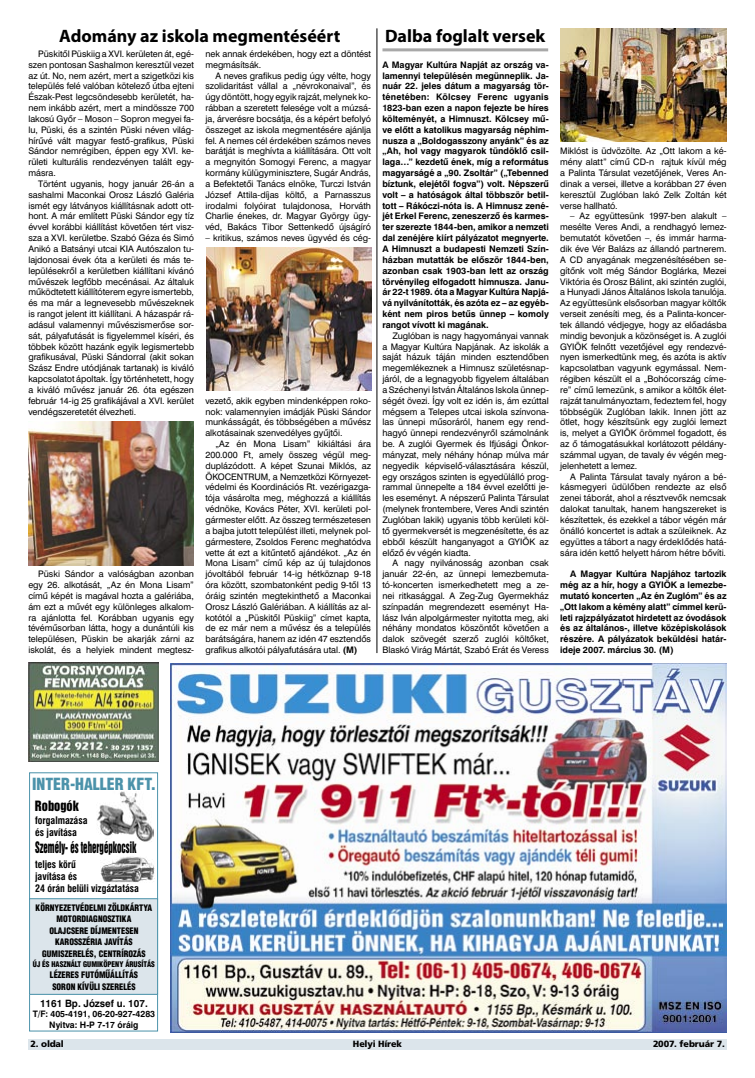
<style>
.page{position:relative;width:755px;height:1078px;background:#fff}
.page>*{position:absolute;margin:0;border:0;box-sizing:border-box;transform-origin:0 0}
._18pk{font:700 18px "Myriad Pro";color:#000}
.t1{font:900 16.3px "Switzerland Cond";color:#4b92aa}
.t2{font:14.5px "H Swiss 921";color:#000;scale:.62 1}
.t3{font:13px "H Swiss 921";color:#000}
.t4{font:700 10.1px/12.1px "H Swiss 721 Condensed";color:#000}
.t5{font:700 10.1px "H Swiss 721";color:#000}
.Body_Text{font:9px/10.8px "Swiss 721 PFL";color:#000;text-align:justify}
.liid-1has{font:700 9px/10.8px "Swiss 721 PFL";color:#000;text-align:justify}
.Body_Text-2{font:700 9px/10.8px "Swiss 721 PFL";letter-spacing:-.005em;color:#000;text-align:justify}
.Body_Text-3{font:9px "Frutiger Blk PFL";color:#000}
.t6{font:700 8.9px/10.9px "H Swiss 721";color:#000;text-align:center}
.t7{font:900 8.7px/11.4px "Switzerland Cond";color:#000;text-align:center}
.t8{font:900 7.6px "Switzerland Cond";color:#000}
.s1{font-weight:700}
</style>
<div class="page">
<div style="left:28px;top:1038px;width:698px;height:11px;background:#dce5eb"></div>
<img style="left:170px;top:663px;width:556px;height:369px">
<div style="left:29px;top:772px;width:129px;height:259px;border:1px solid #4b92aa"></div>
<img style="left:100px;top:856px;width:54px;height:26px">
<img style="left:97px;top:791px;width:56px;height:51px">
<div style="left:30px;top:898px;width:127px;height:96px;background:#dce5eb"></div>
<div style="left:29px;top:898px;width:129px;height:96px;border:1px solid #4b92aa"></div>
<img style="left:28px;top:662px;width:131px;height:99px">
<img style="left:560px;top:28px;width:166px;height:113px">
<hr style="left:382px;top:48px;width:165px;height:3px;background:#a8a8a8">
<img style="left:207px;top:248px;width:164px;height:142px">
<img style="left:28px;top:422px;width:165px;height:143px">
<hr style="left:376px;top:28px;width:1px;height:625px;background:#000">
<p class="_18pk" style="left:59px;top:26px;width:282px">Adomány az iskola megmentéséért</p>
<p class="Body_Text" style="left:28px;top:48px;width:167px;text-indent:10px">Püskitől Püskiig a XVI. kerületen át, egé&shy;szen pontosan Sashalmon keresztül vezet az út. No, nem azért, mert a szigetközi kis település felé valóban kötelező útba ejteni Észak-Pest legcsöndesebb kerületét, ha&shy;nem inkább azért, mert a mindössze 700 lakosú Győr – Moson – Sopron megyei fa&shy;lu, Püski, és a szintén Püski néven világ&shy;hírűvé vált magyar festő-grafikus, Püski Sándor nemrégiben, éppen egy XVI. ke&shy;rületi kulturális rendezvényen talált egy&shy;másra.</p>
<p class="Body_Text" style="left:28px;top:178px;width:167px;text-indent:10px">Történt ugyanis, hogy január 26-án a sashalmi Maconkai Orosz László Galéria ismét egy látványos kiállításnak adott ott&shy;hont. A már említett Püski Sándor egy tíz évvel korábbi kiállítást követően tért visz&shy;sza a XVI. kerületbe. Szabó Géza és Simó Anikó a Batsányi utcai KIA Autószalon tu&shy;lajdonosai évek óta a kerületi és más te&shy;lepülésekről a kerületben kiállítani kívánó művészek legfőbb mecénásai. Az általuk működtetett kiállítóterem egyre ismertebb, és ma már a legnevesebb művészeknek is rangot jelent itt kiállítani. A házaspár rá&shy;adásul valamennyi művészismerőse sor&shy;sát, pályafutását is figyelemmel kíséri, és többek között hazánk egyik legismertebb grafikusával, Püski Sándorral (akit sokan Szász Endre utódjának tartanak) is kiváló kapcsolatot ápoltak. Így történhetett, hogy a kiváló művész január 26. óta egészen február 14-ig 25 grafikájával a XVI. kerület vendégszeretetét élvezheti.</p>
<p class="Body_Text" style="left:205px;top:48px;width:167px">nek annak érdekében, hogy ezt a döntést megmásítsák.</p>
<p class="Body_Text" style="left:205px;top:70px;width:167px;text-indent:10px">A neves grafikus pedig úgy vélte, hogy szolidaritást vállal a „névrokonaival”, és úgy döntött, hogy egyik rajzát, melynek ko&shy;rábban a szeretett felesége volt a múzsá&shy;ja, árverésre bocsátja, és a képért befolyó összeget az iskola megmentésére ajánlja fel. A nemes cél érdekében számos neves barátját is meghívta a kiállítására. Ott volt a megnyitón Somogyi Ferenc, a magyar kormány külügyminisztere, Sugár András, a Befektetői Tanács elnöke, Turczi István József Attila-díjas költő, a Parnasszus irodalmi folyóirat tulajdonosa, Horváth Charlie énekes, dr. Magyar György ügy&shy;véd, Bakács Tibor Settenkedő újságíró</p>
<p class="Body_Text" style="left:205px;top:232px;width:167px">– kritikus, számos neves ügyvéd és cég-</p>
<p class="Body_Text" style="left:205px;top:395px;width:167px">vezető, akik egyben mindenképpen roko&shy;nok: valamennyien imádják Püski Sándor munkásságát, és többségében a művész alkotásainak szenvedélyes gyűjtői.</p>
<p class="Body_Text" style="left:205px;top:438px;width:167px;text-indent:10px">„Az én Mona Lisam” kikiáltási ára 200.000 Ft, amely összeg végül meg&shy;duplázódott. A képet Szunai Miklós, az ÖKOCENTRUM, a Nemzetközi Környezet&shy;védelmi és Koordinációs Rt. vezérigazga&shy;tója vásárolta meg, méghozzá a kiállítás védnöke, Kovács Péter, XVI. kerületi pol&shy;gármester előtt. Az összeg természetesen a bajba jutott települést illeti, melynek pol&shy;gármestere, Zsoldos Ferenc meghatódva vette át ezt a kitűntető ajándékot. „Az én Mona Lisam” című kép az új tulajdonos jóvoltából február 14-ig hétköznap 9-18 óra között, szombatonként pedig 9-től 13 óráig szintén megtekinthető a Maconkai Orosz László Galériában. A kiállítás az al&shy;kotótól a „Püskitől Püskiig” címet kapta, de ez már nem a művész és a település barátságára, hanem az idén 47 esztendős grafikus alkotói pályafutására utal. <span class="s1">(M)</span></p>
<p class="Body_Text" style="left:28px;top:568px;width:167px;text-indent:10px">Püski Sándor a valóságban azonban egy 26. alkotását, „Az én Mona Lisam” című képét is magával hozta a galériába, ám ezt a művét egy különleges alkalom&shy;ra ajánlotta fel. Korábban ugyanis egy tévéműsorban látta, hogy a dunántúli kis településen, Püskin be akarják zárni az iskolát, és a helyiek mindent megtesz-</p>
<p class="_18pk" style="left:385px;top:26px;width:162px">Dalba foglalt versek</p>
<p class="liid-1has" style="left:382px;top:59px;width:168px">A Magyar Kultúra Napját az ország va&shy;lamennyi településén megünneplik. Ja&shy;nuár 22. jeles dátum a magyarság tör&shy;ténetében: Kölcsey Ferenc ugyanis 1823-ban ezen a napon fejezte be híres költeményét, a Himnuszt. Kölcsey mű&shy;ve előtt a katolikus magyarság néphim&shy;nusza a „Boldogasszony anyánk” és az „Ah, hol vagy magyarok tündöklő csil&shy;laga…” kezdetű ének, míg a református magyarságé a „90. Zsoltár” („Tebenned bíztunk, elejétől fogva”) volt. Népszerű volt – a hatóságok által többször betil&shy;tott – Rákóczi-nóta is. A Himnusz zené&shy;jét Erkel Ferenc, zeneszerző és karmes&shy;ter szerezte 1844-ben, amikor a nemzeti dal zenéjére kiírt pályázatot megnyerte.<br>A Himnuszt a budapesti Nemzeti Szín&shy;házban mutatták be először 1844-ben, azonban csak 1903-ban lett az ország törvényileg elfogadott himnusza. Janu&shy;ár 22-t 1989. óta a Magyar Kultúra Napjá&shy;vá nyilvánították, és azóta ez – az egyéb&shy;ként nem piros betűs ünnep – komoly rangot vívott ki magának.</p>
<p class="Body_Text" style="left:382px;top:330px;width:168px;text-indent:10px">Zuglóban is nagy hagyományai vannak a Magyar Kultúra Napjának. Az iskolák a saját házuk táján minden esztendőben megemlékeznek a Himnusz születésnap&shy;járól, de a legnagyobb figyelem általában a Széchenyi István Általános Iskola ünnep&shy;ségét övezi. Így volt ez idén is, ám ezúttal mégsem a Telepes utcai iskola színvona&shy;las ünnepi műsoráról, hanem egy rend&shy;hagyó ünnepi rendezvényről számolnánk be. A zuglói Gyermek és Ifjúsági Önkor&shy;mányzat, mely néhány hónap múlva már negyedik képviselő-választására készül, egy országos szinten is egyedülálló prog&shy;rammal ünnepelte a 184 évvel ezelőtti je&shy;les eseményt. A népszerű Palinta Társulat (melynek frontembere, Veres Andi szintén Zuglóban lakik) ugyanis több kerületi köl&shy;tő gyermekversét is megzenésítette, és az ebből készült hanganyagot a GYIÖK az előző év végén kiadta.</p>
<p class="Body_Text" style="left:382px;top:557px;width:168px;text-indent:10px">A nagy nyilvánosság azonban csak január 22-én, az ünnepi lemezbemuta&shy;tó-koncerten ismerkedhetett meg a ze&shy;nei ritkasággal. A Zeg-Zug Gyermekház színpadán megrendezett eseményt Ha&shy;lász Iván alpolgármester nyitotta meg, aki néhány mondatos köszöntőt követően a dalok szövegét szerző zuglói költőket, Blaskó Virág Mártát, Szabó Erát és Veress</p>
<p class="Body_Text" style="left:559px;top:146px;width:168px">Miklóst is üdvözölte. Az „Ott lakom a ké&shy;mény alatt” című CD-n rajtuk kívül még a Palinta Társulat vezetőjének, Veres An&shy;dinak a versei, illetve a korábban 27 éven keresztül Zuglóban lakó Zelk Zoltán két verse hallható.</p>
<p class="Body_Text" style="left:559px;top:211px;width:168px;text-indent:10px">– Az együttesünk 1997-ben alakult – mesélte Veres Andi, a rendhagyó lemez&shy;bemutatót követően –, és immár harma&shy;dik éve Vér Balázs az állandó partnerem.<br>A CD anyagának megzenésítésében se&shy;gítőnk volt még Sándor Boglárka, Mezei Viktória és Orosz Bálint, aki szintén zuglói, a Hunyadi János Általános Iskola tanulója.<br>Az együttesünk elsősorban magyar költők verseit zenésíti meg, és a Palinta-koncer&shy;tek állandó védjegye, hogy az előadásba mindig bevonjuk a közönséget is. A zuglói GYIÖK felnőtt vezetőjével egy rendezvé&shy;nyen ismerkedtünk meg, és azóta is aktív kapcsolatban vagyunk egymással. Nem&shy;régiben készült el a „Bohócország címe&shy;re” című lemezünk, s amikor a költők élet&shy;rajzát tanulmányoztam, fedeztem fel, hogy többségük Zuglóban lakik. Innen jött az ötlet, hogy készítsünk egy zuglói lemezt is, melyet a GYIÖK örömmel fogadott, és az ő támogatásukkal korlátozott példány&shy;számmal ugyan, de tavaly év végén meg&shy;jelenhetett a lemez.</p>
<p class="Body_Text" style="left:559px;top:471px;width:168px;text-indent:10px">A Palinta Társulat tavaly nyáron a bé&shy;kásmegyeri üdülőben rendezte az első zenei táborát, ahol a résztvevők nemcsak dalokat tanultak, hanem hangszereket is készítettek, és ezekkel a tábor végén már önálló koncertet is adtak a szüleiknek. Az együttes a tábort a nagy érdeklődés hatá&shy;sára idén kettő helyett három hétre bővíti.</p>
<p class="Body_Text-2" style="left:559px;top:568px;width:168px;text-indent:10px">A Magyar Kultúra Napjához tartozik még az a hír, hogy a GYIÖK a lemezbe&shy;mutató koncerten „Az én Zuglóm” és az „Ott lakom a kémény alatt” címmel kerü&shy;leti rajzpályázatot hirdetett az óvodások és az általános-, illetve középiskolások részére. A pályázatok beküldési határ&shy;ideje 2007. március 30. (M)</p>
<p class="t1" style="left:32px;top:773px;width:125px">INTER-HALLER KFT.</p>
<p class="t3" style="left:35px;top:800px;width:45px">Robogók</p>
<p class="t4" style="left:35px;top:814px;width:54px">forgalmazása és javítása</p>
<p class="t4" style="left:35px;top:858px;width:105px">teljes körû<br>javítása és<br>24 órán belüli vizgáztatása</p>
<p class="t2" style="left:35px;top:841px;width:164px">Személy- és tehergépkocsik</p>
<p class="t7" style="left:36px;top:901px;width:118px">KÖRNYEZETVÉDELMI ZÖLDKÁRTYA<br>MOTORDIAGNOSZTIKA<br>OLAJCSERE DÍJMENTESEN<br>KAROSSZÉRIA JAVÍTÁS<br>GUMISZERELÉS, CENTRÍROZÁS</p>
<p class="t7" style="left:50px;top:968px;width:89px;text-align:left">LÉZERES FUTÓMÛÁLLÍTÁS<br>SORON KÍVÜLI SZERELÉS</p>
<p class="t8" style="left:33px;top:959px;width:123px">ÚJ ÉS HASZNÁLT GUMIKÖPENY ÁRUSÍTÁS</p>
<p class="t5" style="left:40px;top:998px;width:109px">1161 Bp. József u. 107.</p>
<p class="t6" style="left:33px;top:1009px;width:124px">T/F: 405-4191, 06-20-927-4283<br>Nyitva: H-P 7-17 óráig</p>
<p class="Body_Text-3" style="left:30px;top:1038px;width:35px">2. oldal</p>
<p class="Body_Text-3" style="left:352px;top:1038px;width:51px">Helyi Hírek</p>
<p class="Body_Text-3" style="left:652px;top:1038px;width:73px">2007. február 7.</p>
</div>
